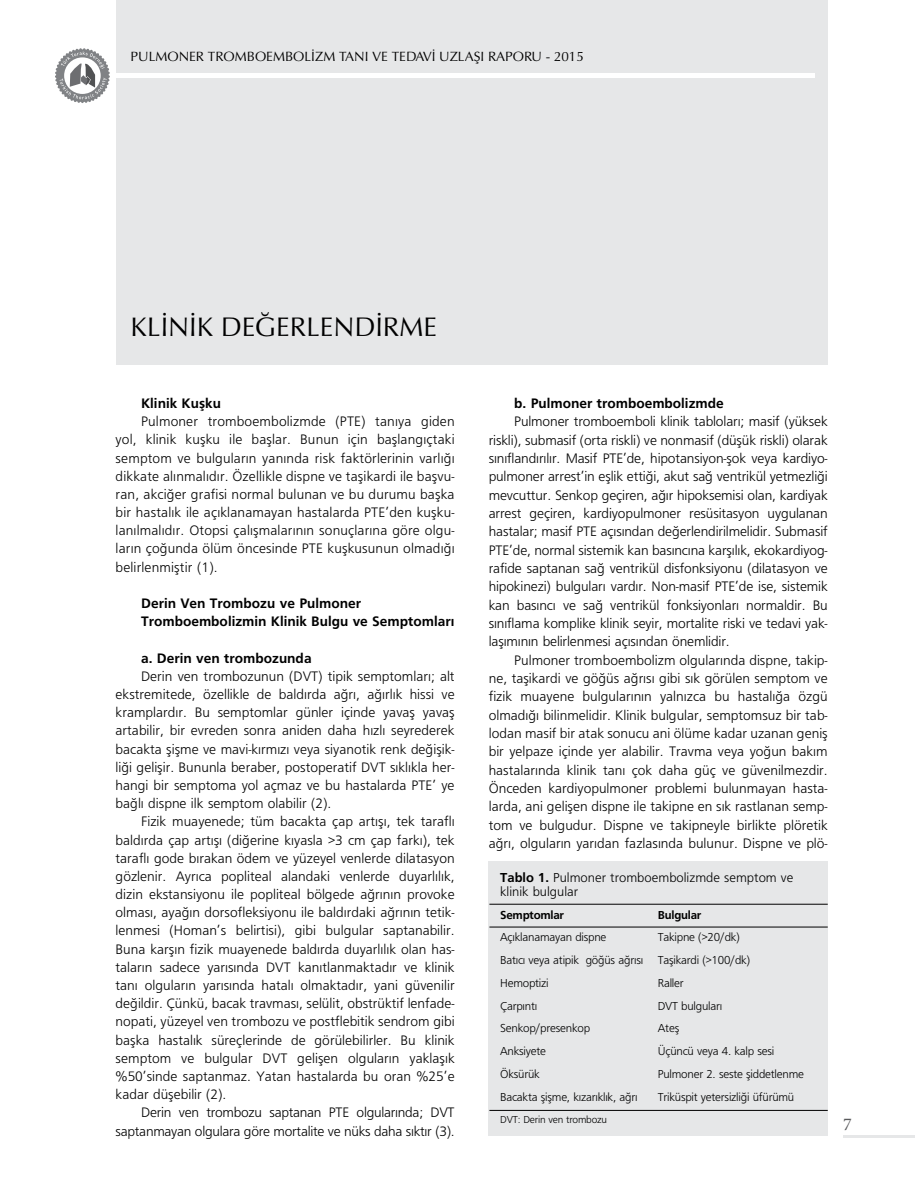
<style>
.page{position:relative;width:915px;height:1191px;background:#fff}
.page>*{position:absolute;margin:0;border:0;box-sizing:border-box;transform-origin:0 0}
.t1{font:27px "Optima Normal Tr";color:#000}
.t2{font:18px "Minion Pro";color:#58595b}
.t3{font:14.25px/18.1px "Gill Sans Lightpcw";color:#000;text-align:justify}
.t4{font:14.25px/18.1px "Gill Sans Boldpcw";color:#000}
.t5{font:14.25px/18.1px "Gill Sans Lightpcw";letter-spacing:-.02em;color:#000;text-align:right}
.t6{font:13.5px/14.2px "Gill Sans Lightpcw";color:#000}
.t7{font:13.5px "Optima Normal Tr";color:#000}
.t8{font:12px/22.8px "Gill Sans Lightpcw";letter-spacing:-.02em;color:#000}
.t9{font:12px "Gill Sans Boldpcw";letter-spacing:-.02em;color:#000}
.t10{font:10.5px "Gill Sans Lightpcw";letter-spacing:-.02em;color:#000}
.s1{font-family:"Gill Sans Boldpcw"}
</style>
<div class="page">
<div style="left:488px;top:861px;width:339px;height:274px;background:#e6e7e8"></div>
<hr style="left:489px;top:904px;width:338px;height:1px;background:#000">
<hr style="left:489px;top:1110px;width:338px;height:1px;background:#000">
<div style="left:116px;top:0;width:711px;height:365px;background:#e6e7e8"></div>
<hr style="left:6px;top:74px;width:808px;height:4px;background:#fff">
<svg style="left:55px;top:48px;width:55px;height:55px"></svg>
<hr style="left:489px;top:926px;width:338px;height:1px;background:#000">
<hr style="left:843px;top:1135px;width:71px;height:3px;background:#e6e7e8">
<p class="t7" style="left:131px;top:48px;width:454px">PULMONER TROMBOEMBOLİZM TANI VE TEDAVİ UZLAŞI RAPORU - 2015</p>
<h1 class="t1" style="left:131px;top:310px;width:308px">KLİNİK DEĞERLENDİRME</h1>
<p class="t4" style="left:141px;top:394px;width:81px">Klinik Kuşku</p>
<p class="t3" style="left:116px;top:412px;width:340px;text-indent:26px">Pulmoner tromboembolizmde (PTE) tanıya giden yol, klinik kuşku ile başlar. Bunun için başlangıçtaki semptom ve bulguların yanında risk faktörlerinin varlığı dikkate alınmalıdır. Özellikle dispne ve taşikardi ile başvu&shy;ran, akciğer grafisi normal bulunan ve bu durumu başka bir hastalık ile açıklanamayan hastalarda PTE’den kuşku&shy;lanılmalıdır. Otopsi çalışmalarının sonuçlarına göre olgu&shy;ların çoğunda ölüm öncesinde PTE kuşkusunun olmadığı belirlenmiştir (1).</p>
<p class="t4" style="left:141px;top:594px;width:315px">Derin Ven Trombozu ve Pulmoner<br>Tromboembolizmin Klinik Bulgu ve Semptomları</p>
<p class="t4" style="left:141px;top:648px;width:172px">a. Derin ven trombozunda</p>
<p class="t3" style="left:116px;top:666px;width:340px;text-indent:26px">Derin ven trombozunun (DVT) tipik semptomları; alt ekstremitede, özellikle de baldırda ağrı, ağırlık hissi ve kramplardır. Bu semptomlar günler içinde yavaş yavaş artabilir, bir evreden sonra aniden daha hızlı seyrederek bacakta şişme ve mavi-kırmızı veya siyanotik renk değişik&shy;liği gelişir. Bununla beraber, postoperatif DVT sıklıkla her&shy;hangi bir semptoma yol açmaz ve bu hastalarda PTE’ ye bağlı dispne ilk semptom olabilir (2).</p>
<p class="t3" style="left:116px;top:812px;width:340px;text-indent:26px">Fizik muayenede; tüm bacakta çap artışı, tek taraflı baldırda çap artışı (diğerine kıyasla &gt;3 cm çap farkı), tek taraflı gode bırakan ödem ve yüzeyel venlerde dilatasyon gözlenir. Ayrıca popliteal alandaki venlerde duyarlılık, dizin ekstansiyonu ile popliteal bölgede ağrının provoke olması, ayağın dorsofleksiyonu ile baldırdaki ağrının tetik&shy;lenmesi (Homan’s belirtisi), gibi bulgular saptanabilir.<br>Buna karşın fizik muayenede baldırda duyarlılık olan has&shy;taların sadece yarısında DVT kanıtlanmaktadır ve klinik tanı olguların yarısında hatalı olmaktadır, yani güvenilir değildir. Çünkü, bacak travması, selülit, obstrüktif lenfade&shy;nopati, yüzeyel ven trombozu ve postflebitik sendrom gibi başka hastalık süreçlerinde de görülebilirler. Bu klinik semptom ve bulgular DVT gelişen olguların yaklaşık %50’sinde saptanmaz. Yatan hastalarda bu oran %25’e kadar düşebilir (2).</p>
<p class="t5" style="left:116px;top:1103px;width:340px">Derin ven trombozu saptanan PTE olgularında; DVT saptanmayan olgulara göre mortalite ve nüks daha sıktır (3).</p>
<p class="t4" style="left:514px;top:394px;width:211px">b. Pulmoner tromboembolizmde</p>
<p class="t3" style="left:488px;top:412px;width:340px;text-indent:26px">Pulmoner tromboemboli klinik tabloları; masif (yüksek riskli), submasif (orta riskli) ve nonmasif (düşük riskli) olarak sınıflandırılır. Masif PTE’de, hipotansiyon-şok veya kardiyo&shy;pulmoner arrest’in eşlik ettiği, akut sağ ventrikül yetmezliği mevcuttur. Senkop geçiren, ağır hipoksemisi olan, kardiyak arrest geçiren, kardiyopulmoner resüsitasyon uygulanan hastalar; masif PTE açısından değerlendirilmelidir. Submasif PTE’de, normal sistemik kan basıncına karşılık, ekokardiyog&shy;rafide saptanan sağ ventrikül disfonksiyonu (dilatasyon ve hipokinezi) bulguları vardır. Non-masif PTE’de ise, sistemik kan basıncı ve sağ ventrikül fonksiyonları normaldir. Bu sınıflama komplike klinik seyir, mortalite riski ve tedavi yak&shy;laşımının belirlenmesi açısından önemlidir.</p>
<p class="t3" style="left:488px;top:650px;width:340px;text-indent:26px">Pulmoner tromboembolizm olgularında dispne, takip&shy;ne, taşikardi ve göğüs ağrısı gibi sık görülen semptom ve fizik muayene bulgularının yalnızca bu hastalığa özgü olmadığı bilinmelidir. Klinik bulgular, semptomsuz bir tab&shy;lodan masif bir atak sonucu ani ölüme kadar uzanan geniş bir yelpaze içinde yer alabilir. Travma veya yoğun bakım hastalarında klinik tanı çok daha güç ve güvenilmezdir.<br>Önceden kardiyopulmoner problemi bulunmayan hasta&shy;larda, ani gelişen dispne ile takipne en sık rastlanan semp&shy;tom ve bulgudur. Dispne ve takipneyle birlikte plöretik ağrı, olguların yarıdan fazlasında bulunur. Dispne ve plö-</p>
<p class="t6" style="left:500px;top:869px;width:294px"><span class="s1">Tablo 1.</span> Pulmoner tromboembolizmde semptom ve klinik bulgular</p>
<p class="t9" style="left:500px;top:907px;width:65px">Semptomlar</p>
<p class="t9" style="left:657px;top:907px;width:45px">Bulgular</p>
<p class="t8" style="left:500px;top:925px;width:108px">Açıklanamayan dispne</p>
<p class="t8" style="left:500px;top:925px;width:251px;text-indent:158px">Takipne (&gt;20/dk)<br>Batıcı veya atipik göğüs ağrısı Taşikardi (&gt;100/dk)<br>Hemoptizi</p>
<p class="t8" style="left:657px;top:971px;width:27px">Raller</p>
<p class="t8" style="left:500px;top:994px;width:39px">Çarpıntı</p>
<p class="t8" style="left:657px;top:994px;width:66px">DVT bulguları</p>
<p class="t8" style="left:500px;top:1016px;width:91px">Senkop/presenkop</p>
<p class="t8" style="left:657px;top:1016px;width:23px">Ateş</p>
<p class="t8" style="left:500px;top:1039px;width:47px">Anksiyete</p>
<p class="t8" style="left:657px;top:1039px;width:118px">Üçüncü veya 4. kalp sesi</p>
<p class="t8" style="left:500px;top:1062px;width:41px">Öksürük</p>
<p class="t8" style="left:657px;top:1062px;width:148px">Pulmoner 2. seste şiddetlenme</p>
<p class="t8" style="left:500px;top:1085px;width:139px">Bacakta şişme, kızarıklık, ağrı</p>
<p class="t8" style="left:657px;top:1085px;width:138px">Triküspit yetersizliği üfürümü</p>
<p class="t10" style="left:500px;top:1113px;width:108px">DVT: Derin ven trombozu</p>
<p class="t2" style="left:842px;top:1112px;width:10px">7</p>
</div>
